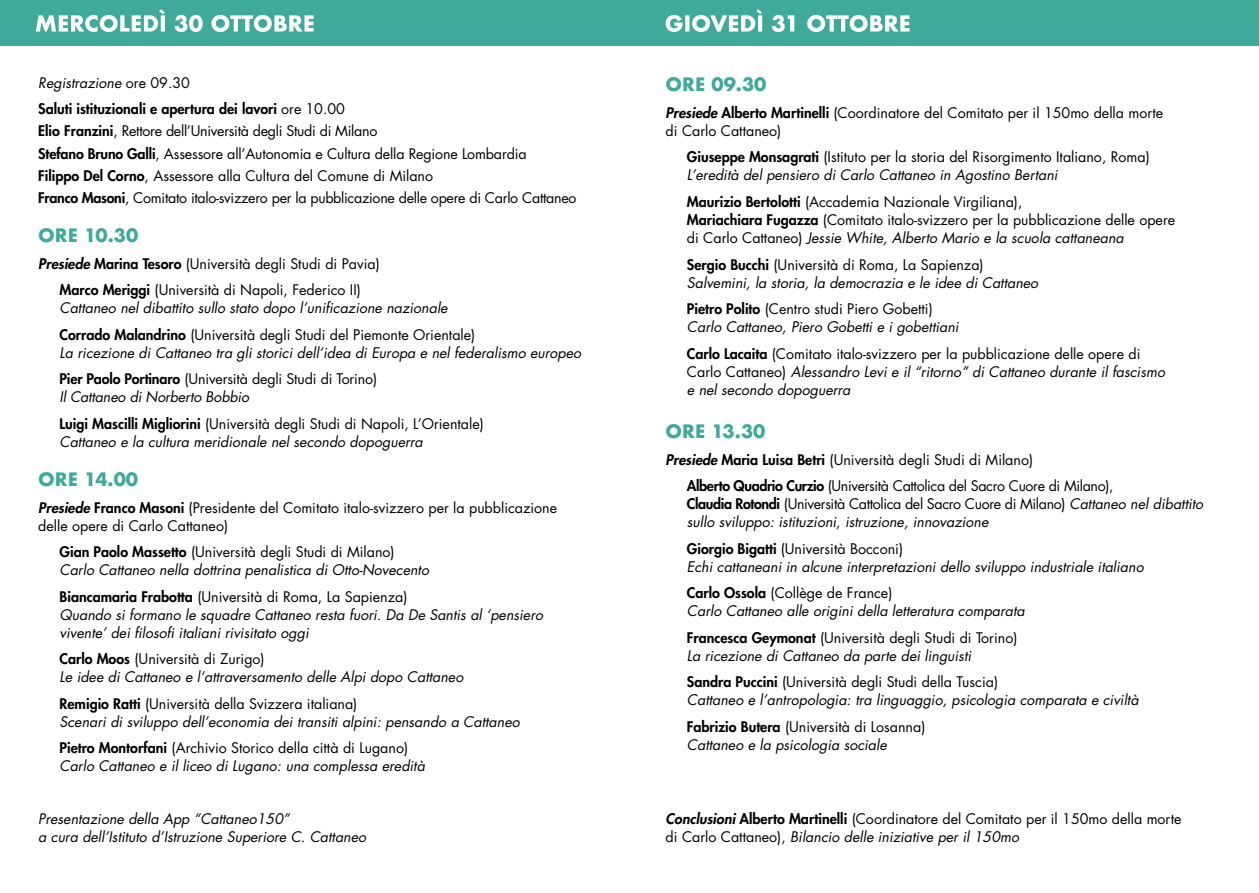
<style>
.page{position:relative;width:1259px;height:893px;background:#fff}
.page>*{position:absolute;margin:0;border:0;box-sizing:border-box;transform-origin:0 0}
.t1{font:700 18px "Futura";color:#3fa99a}
.t2{font:italic 14.25px/18px "Futura";color:#000}
.t3{font:14.25px/18px "Futura";color:#000}
.t4{font:14.25px/22.2px "Futura";letter-spacing:-.02em;color:#000}
.t5{font:14.25px/26.5px "Futura";letter-spacing:-.025em;color:#000}
.t6{font:800 14.25px/26.5px "Futura";color:#000}
.s1{font-weight:400;font-style:italic}
.s2{font-weight:400}
.s3{font-weight:800}
.s4{font-weight:800;font-style:italic}
.s5{font-weight:800;font-style:normal}
.s6{font-style:normal}
.s7{font-style:italic}
</style>
<div class="page">
<div style="left:0;top:0;width:1259px;height:46px;background:#3fa99a"></div>
<svg style="left:36px;top:9px;width:278px;height:23px"></svg>
<svg style="left:665px;top:9px;width:244px;height:23px"></svg>
<p class="t6" style="left:38px;top:69px;width:308px"><span class="s1">Registrazione</span> <span class="s2">ore 09.30<br></span>Saluti istituzionali e apertura dei lavori <span class="s2">ore 10.00</span></p>
<p class="t4" style="left:38px;top:120px;width:540px"><span class="s3">Elio Franzini</span>, Rettore dell’Università degli Studi di Milano<br><span class="s3">Stefano Bruno Galli</span>, Assessore all’Autonomia e Cultura della Regione Lombardia<br><span class="s3">Filippo Del Corno</span>, Assessore alla Cultura del Comune di Milano<br><span class="s3">Franco Masoni</span>, Comitato italo-svizzero per la pubblicazione delle opere di Carlo Cattaneo</p>
<p class="t1" style="left:38px;top:223px;width:102px">ORE 10.30</p>
<p class="t3" style="left:38px;top:250px;width:343px;line-height:26.5px;text-align:center"><span class="s4">Presiede</span> <span class="s3">Marina Tesoro</span> (Università degli Studi di Pavia)<br><span class="s3">Marco Meriggi</span> (Università di Napoli, Federico II)</p>
<p class="t2" style="left:60px;top:295px;width:417px;line-height:26.5px">Cattaneo nel dibattito sullo stato dopo l’unificazione nazionale<br><span class="s5">Corrado Malandrino</span> <span class="s6">(Università degli Studi del Piemonte Orientale)</span></p>
<p class="t2" style="left:60px;top:339px;width:523px;line-height:26.5px">La ricezione di Cattaneo tra gli storici dell’idea di Europa e nel federalismo europeo<br><span class="s5">Pier Paolo Portinaro</span> <span class="s6">(Università degli Studi di Torino)</span></p>
<p class="t3" style="left:60px;top:384px;width:426px;line-height:26.5px"><span class="s7">Il Cattaneo di Norberto Bobbio<br></span><span class="s3">Luigi Mascilli Migliorini</span> (Università degli Studi di Napoli, L’Orientale)</p>
<p class="t2" style="left:60px;top:433px;width:365px">Cattaneo e la cultura meridionale nel secondo dopoguerra</p>
<p class="t1" style="left:38px;top:466px;width:101px">ORE 14.00</p>
<p class="t3" style="left:38px;top:499px;width:520px"><span class="s4">Presiede</span> <span class="s3">Franco Masoni</span> (Presidente del Comitato italo-svizzero per la pubblicazione delle opere di Carlo Cattaneo)</p>
<p class="t2" style="left:60px;top:543px;width:371px"><span class="s5">Gian Paolo Massetto</span> <span class="s6">(Università degli Studi di Milano)<br></span>Carlo Cattaneo nella dottrina penalistica di Otto-Novecento</p>
<p class="t2" style="left:60px;top:588px;width:485px"><span class="s5">Biancamaria Frabotta</span> <span class="s6">(Università di Roma, La Sapienza)<br></span>Quando si formano le squadre Cattaneo resta fuori. Da De Santis al ‘pensiero vivente’ dei filosofi italiani rivisitato oggi</p>
<p class="t2" style="left:60px;top:650px;width:405px"><span class="s5">Carlo Moos</span> <span class="s6">(Università di Zurigo)<br></span>Le idee di Cattaneo e l’attraversamento delle Alpi dopo Cattaneo</p>
<p class="t2" style="left:60px;top:695px;width:462px"><span class="s5">Remigio Ratti</span> <span class="s6">(Università della Svizzera italiana)<br></span>Scenari di sviluppo dell’economia dei transiti alpini: pensando a Cattaneo</p>
<p class="t2" style="left:60px;top:739px;width:367px"><span class="s5">Pietro Montorfani</span> <span class="s6">(Archivio Storico della città di Lugano)<br></span>Carlo Cattaneo e il liceo di Lugano: una complessa eredità</p>
<p class="t2" style="left:38px;top:810px;width:329px">Presentazione della App “Cattaneo150”<br>a cura dell’Istituto d’Istruzione Superiore C. Cattaneo</p>
<p class="t1" style="left:665px;top:72px;width:102px">ORE 09.30</p>
<p class="t3" style="left:665px;top:104px;width:499px"><span class="s4">Presiede</span> <span class="s3">Alberto Martinelli</span> (Coordinatore del Comitato per il 150mo della morte di Carlo Cattaneo)</p>
<p class="t2" style="left:687px;top:148px;width:464px"><span class="s5">Giuseppe Monsagrati</span> <span class="s6">(Istituto per la storia del Risorgimento Italiano, Roma)<br></span>L’eredità del pensiero di Carlo Cattaneo in Agostino Bertani</p>
<p class="t3" style="left:687px;top:193px;width:490px"><span class="s3">Maurizio Bertolotti</span> (Accademia Nazionale Virgiliana),<br><span class="s3">Mariachiara Fugazza</span> (Comitato italo-svizzero per la pubblicazione delle opere di Carlo Cattaneo) <span class="s7">Jessie White, Alberto Mario e la scuola cattaneana</span></p>
<p class="t2" style="left:687px;top:255px;width:353px"><span class="s5">Sergio Bucchi</span> <span class="s6">(Università di Roma, La Sapienza)<br></span>Salvemini, la storia, la democrazia e le idee di Cattaneo</p>
<p class="t2" style="left:687px;top:300px;width:273px"><span class="s5">Pietro Polito</span> <span class="s6">(Centro studi Piero Gobetti)<br></span>Carlo Cattaneo, Piero Gobetti e i gobettiani</p>
<p class="t2" style="left:687px;top:344px;width:479px"><span class="s5">Carlo Lacaita</span> <span class="s6">(Comitato italo-svizzero per la pubblicazione delle opere di<br>Carlo Cattaneo)</span> Alessandro Levi e il “ritorno” di Cattaneo durante il fascismo e nel secondo dopoguerra</p>
<p class="t1" style="left:665px;top:418px;width:101px">ORE 13.30</p>
<p class="t5" style="left:687px;top:446px;width:428px;text-indent:-21px"><span class="s4">Presiede</span> <span class="s3">Maria Luisa Betri</span> (Università degli Studi di Milano)<br><span class="s3">Alberto Quadrio Curzio</span> (Università Cattolica del Sacro Cuore di Milano),</p>
<p class="t2" style="left:687px;top:495px;width:518px"><span class="s5">Claudia Rotondi</span> <span class="s6">(Università Cattolica del Sacro Cuore di Milano)</span> Cattaneo nel dibattito sullo sviluppo: istituzioni, istruzione, innovazione</p>
<p class="t2" style="left:687px;top:539px;width:458px"><span class="s5">Giorgio Bigatti</span> <span class="s6">(Università Bocconi)<br></span>Echi cattaneani in alcune interpretazioni dello sviluppo industriale italiano</p>
<p class="t2" style="left:687px;top:584px;width:339px"><span class="s5">Carlo Ossola</span> <span class="s6">(Collège de France)<br></span>Carlo Cattaneo alle origini della letteratura comparata</p>
<p class="t2" style="left:687px;top:628px;width:332px"><span class="s5">Francesca Geymonat</span> <span class="s6">(Università degli Studi di Torino)<br></span>La ricezione di Cattaneo da parte dei linguisti</p>
<p class="t2" style="left:687px;top:673px;width:453px"><span class="s5">Sandra Puccini</span> <span class="s6">(Università degli Studi della Tuscia)<br></span>Cattaneo e l’antropologia: tra linguaggio, psicologia comparata e civiltà</p>
<p class="t2" style="left:687px;top:717px;width:240px"><span class="s5">Fabrizio Butera</span> <span class="s6">(Università di Losanna)<br></span>Cattaneo e la psicologia sociale</p>
<p class="t3" style="left:665px;top:810px;width:517px"><span class="s4">Conclusioni</span> <span class="s3">Alberto Martinelli</span> (Coordinatore del Comitato per il 150mo della morte di Carlo Cattaneo), <span class="s7">Bilancio delle iniziative per il 150mo</span></p>
</div>
